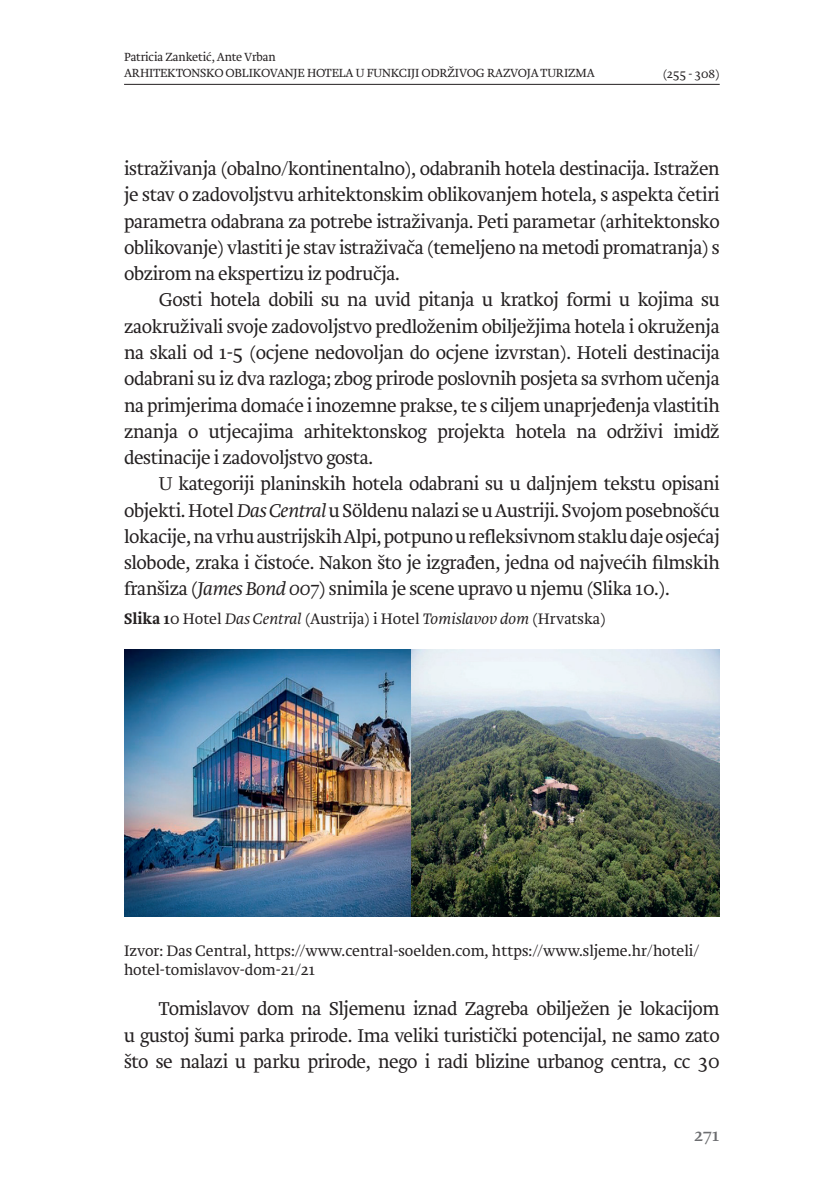
<style>
.page{position:relative;width:819px;height:1191px;background:#fff}
.page>*{position:absolute;margin:0;border:0;box-sizing:border-box;transform-origin:0 0}
.t1{font:300 19.25px/26.2px "Brioni Std";letter-spacing:-.02em;color:#231f20;text-align:justify}
.t2{font:17.5px "Brioni Std";color:#6c6d70}
.t3{font:300 15.75px/18.9px "Brioni Std";color:#231f20}
.t4{font:300 12.25px/15.8px "Brioni Std";letter-spacing:-.01em;color:#231f20}
.s1{font-style:italic}
.s2{font-weight:500}
</style>
<div class="page">
<hr style="left:124px;top:84px;width:595px;height:1px;background:#231f20">
<img style="left:124px;top:649px;width:287px;height:267px">
<img style="left:411px;top:649px;width:308px;height:267px">
<p class="t4" style="left:124px;top:50px;width:472px">Patricia Zanketić, Ante Vrban<br>ARHITEKTONSKO OBLIKOVANJE HOTELA U FUNKCIJI ODRŽIVOG RAZVOJA TURIZMA</p>
<p class="t4" style="left:662px;top:66px;width:58px">(255 - 308)</p>
<p class="t1" style="left:124px;top:156px;width:597px">istraživanja (obalno/kontinentalno), odabranih hotela destinacija. Istražen je stav o zadovoljstvu arhitektonskim oblikovanjem hotela, s aspekta četiri parametra odabrana za potrebe istraživanja. Peti parametar (arhitektonsko oblikovanje) vlastiti je stav istraživača (temeljeno na metodi promatranja) s obzirom na ekspertizu iz područja.</p>
<p class="t1" style="left:124px;top:287px;width:597px;text-indent:35px">Gosti hotela dobili su na uvid pitanja u kratkoj formi u kojima su zaokruživali svoje zadovoljstvo predloženim obilježjima hotela i okruženja na skali od 1-5 (ocjene nedovoljan do ocjene izvrstan). Hoteli destinacija odabrani su iz dva razloga; zbog prirode poslovnih posjeta sa svrhom učenja na primjerima domaće i inozemne prakse, te s ciljem unaprjeđenja vlastitih znanja o utjecajima arhitektonskog projekta hotela na održivi imidž destinacije i zadovoljstvo gosta.</p>
<p class="t1" style="left:124px;top:471px;width:597px;text-indent:35px">U kategoriji planinskih hotela odabrani su u daljnjem tekstu opisani objekti. Hotel <span class="s1">Das Central</span> u Söldenu nalazi se u Austriji. Svojom posebnošću lokacije, na vrhu austrijskih Alpi, potpuno u refleksivnom staklu daje osjećaj slobode, zraka i čistoće. Nakon što je izgrađen, jedna od najvećih filmskih franšiza (<span class="s1">James Bond 007</span>) snimila je scene upravo u njemu (Slika 10.).</p>
<p class="t3" style="left:124px;top:610px;width:483px"><span class="s2">Slika 1</span>0 Hotel <span class="s1">Das Central</span> (Austrija) i Hotel <span class="s1">Tomislavov dom</span> (Hrvatska)</p>
<p class="t3" style="left:124px;top:942px;width:576px">Izvor: Das Central, https://www.central-soelden.com, https://www.sljeme.hr/hoteli/ hotel-tomislavov-dom-21/21</p>
<p class="t1" style="left:124px;top:996px;width:597px;text-indent:35px">Tomislavov dom na Sljemenu iznad Zagreba obilježen je lokacijom u gustoj šumi parka prirode. Ima veliki turistički potencijal, ne samo zato što se nalazi u parku prirode, nego i radi blizine urbanog centra, cc 30</p>
<p class="t2" style="left:694px;top:1123px;width:27px">271</p>
</div>
